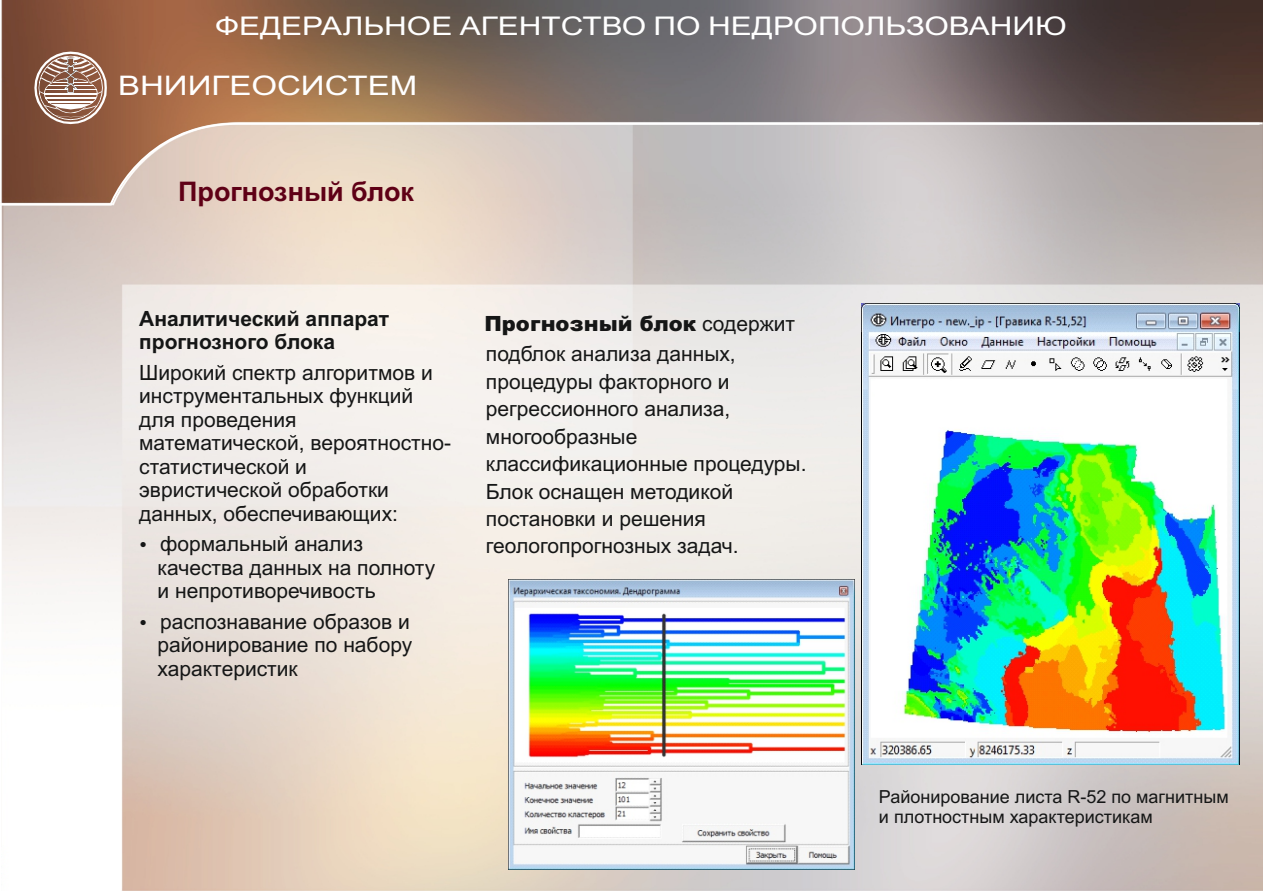
<style>
.page{position:relative;width:1263px;height:893px;background:#fff}
.page>*{position:absolute;margin:0;border:0;box-sizing:border-box;transform-origin:0 0}
.t1{font:700 27px "Arial";color:#5f0016}
.t2{font:27px "Arial";color:#fff;scale:1.22 1}
.t3{font:25.8px "Arial";color:#fff;scale:1.22 1}
.t4{font:21px/23.4px "Arial";color:#151616}
.t5{font:700 21px/23.4px "Arial";color:#151616}
.t6{font:18px/20.1px "Arial";color:#151616}
.s1{font-weight:900}
</style>
<div class="page">
<img style="left:1px;top:0;width:1262px;height:891px">
<svg style="left:1px;top:122px;width:1261px;height:85px;background:#c7b9b1"></svg>
<svg style="left:34px;top:52px;width:73px;height:72px"></svg>
<img style="left:861px;top:303px;width:378px;height:462px">
<img style="left:509px;top:579px;width:345px;height:290px">
<svg style="left:141px;top:542px;width:5px;height:5px"></svg>
<svg style="left:141px;top:619px;width:5px;height:6px"></svg>
<p class="t3" style="left:215px;top:17px;width:700px">ФЕДЕРАЛЬНОЕ АГЕНТСТВО ПО НЕДРОПОЛЬЗОВАНИЮ</p>
<p class="t2" style="left:118px;top:76px;width:247px">ВНИИГЕОСИСТЕМ</p>
<p class="t1" style="left:178px;top:182px;width:237px">Прогнозный блок</p>
<p class="t5" style="left:139px;top:309px;width:251px">Аналитический аппарат прогнозного блока</p>
<p class="t4" style="left:139px;top:363px;width:313px">Широкий спектр алгоритмов и инструментальных функций для проведения математической, вероятностно&shy;статистической и эвристической обработки данных, обеспечивающих:</p>
<p class="t4" style="left:158px;top:534px;width:279px">формальный анализ качества данных на полноту и непротиворечивость</p>
<p class="t4" style="left:158px;top:611px;width:256px;text-align:justify">распознавание образов и районирование по набору характеристик</p>
<p class="t4" style="left:484px;top:311px;width:312px;line-height:29.8px"><span class="s1">Прогнозный блок</span> содержит подблок анализа данных,</p>
<p class="t4" style="left:486px;top:370px;width:322px;line-height:27.5px">процедуры факторного и регрессионного анализа, многообразные классификационные процедуры.<br>Блок оснащен методикой постановки и решения геологопрогнозных задач.</p>
<p class="t6" style="left:879px;top:788px;width:351px">Районирование листа R-52 по магнитным и плотностным характеристикам</p>
</div>
